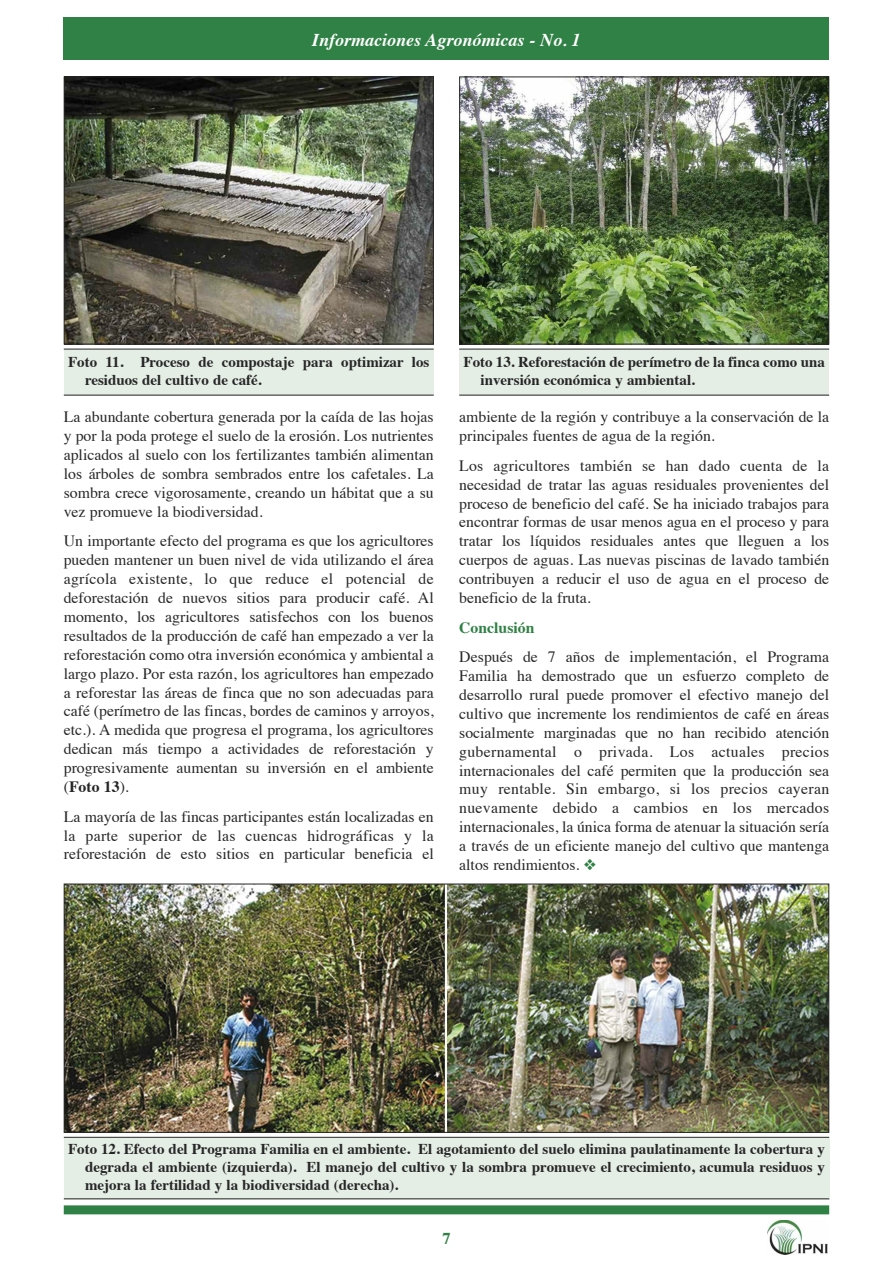
<style>
.page{position:relative;width:893px;height:1263px;background:#fff}
.page>*{position:absolute;margin:0;border:0;box-sizing:border-box;transform-origin:0 0}
.t1{font:italic 700 18px "Times";color:#fff}
.t2{font:700 16.5px "Times";color:#308145}
.t3{font:15.75px/18.9px "Times";color:#272627;text-align:justify}
.t4{font:700 15.75px "Times";color:#308145}
.t5{font:700 15px/18px "Times";color:#272627}
.s1{font-weight:700}
.s2{color:#308145}
</style>
<div class="page">
<div style="left:64px;top:17px;width:765px;height:43px;background:#308145"></div>
<div style="left:64px;top:1205px;width:765px;height:9px;background:#308145"></div>
<img style="left:767px;top:1220px;width:60px;height:34px">
<div style="left:459px;top:349px;width:370px;height:46px;background:#e4eee5"></div>
<hr style="left:459px;top:349px;width:370px;height:1px;background:#272627">
<hr style="left:459px;top:395px;width:370px;height:1px;background:#272627">
<img style="left:461px;top:79px;width:366px;height:263px">
<div style="left:459px;top:77px;width:370px;height:267px;border:1px solid #272627"></div>
<div style="left:64px;top:349px;width:370px;height:46px;background:#e4eee5"></div>
<hr style="left:64px;top:349px;width:370px;height:1px;background:#272627">
<hr style="left:64px;top:395px;width:370px;height:1px;background:#272627">
<img style="left:66px;top:79px;width:366px;height:263px">
<div style="left:64px;top:77px;width:370px;height:267px;border:1px solid #272627"></div>
<div style="left:64px;top:1137px;width:765px;height:62px;background:#e4eee5"></div>
<hr style="left:64px;top:1137px;width:765px;height:1px;background:#272627">
<hr style="left:64px;top:1198px;width:765px;height:1px;background:#272627">
<img style="left:66px;top:886px;width:761px;height:245px">
<div style="left:64px;top:884px;width:765px;height:249px;border:1px solid #272627"></div>
<p class="t1" style="left:312px;top:32px;width:270px">Informaciones Agronómicas - No. 1</p>
<p class="t5" style="left:85px;top:354px;width:346px;text-indent:-17px">Foto 11. Proceso de compostaje para optimizar los residuos del cultivo de café.</p>
<p class="t3" style="left:64px;top:409px;width:371px">La abundante cobertura generada por la caída de las hojas y por la poda protege el suelo de la erosión. Los nutrientes aplicados al suelo con los fertilizantes también alimentan los árboles de sombra sembrados entre los cafetales. La sombra crece vigorosamente, creando un hábitat que a su vez promueve la biodiversidad.</p>
<p class="t3" style="left:64px;top:533px;width:371px">Un importante efecto del programa es que los agricultores pueden mantener un buen nivel de vida utilizando el área agrícola existente, lo que reduce el potencial de deforestación de nuevos sitios para producir café. Al momento, los agricultores satisfechos con los buenos resultados de la producción de café han empezado a ver la reforestación como otra inversión económica y ambiental a largo plazo. Por esta razón, los agricultores han empezado a reforestar las áreas de finca que no son adecuadas para café (perímetro de las fincas, bordes de caminos y arroyos, etc.). A medida que progresa el programa, los agricultores dedican más tiempo a actividades de reforestación y progresivamente aumentan su inversión en el ambiente (<span class="s1">Foto 13</span>).</p>
<p class="t3" style="left:64px;top:808px;width:371px">La mayoría de las fincas participantes están localizadas en la parte superior de las cuencas hidrográficas y la reforestación de esto sitios en particular beneficia el</p>
<p class="t5" style="left:480px;top:354px;width:346px;text-indent:-17px">Foto 13. Reforestación de perímetro de la finca como una inversión económica y ambiental.</p>
<p class="t3" style="left:459px;top:409px;width:371px">ambiente de la región y contribuye a la conservación de la principales fuentes de agua de la región.</p>
<p class="t3" style="left:459px;top:457px;width:371px">Los agricultores también se han dado cuenta de la necesidad de tratar las aguas residuales provenientes del proceso de beneficio del café. Se ha iniciado trabajos para encontrar formas de usar menos agua en el proceso y para tratar los líquidos residuales antes que lleguen a los cuerpos de aguas. Las nuevas piscinas de lavado también contribuyen a reducir el uso de agua en el proceso de beneficio de la fruta.</p>
<p class="t4" style="left:459px;top:621px;width:77px">Conclusión</p>
<p class="t3" style="left:459px;top:649px;width:371px">Después de 7 años de implementación, el Programa Familia ha demostrado que un esfuerzo completo de desarrollo rural puede promover el efectivo manejo del cultivo que incremente los rendimientos de café en áreas socialmente marginadas que no han recibido atención gubernamental o privada. Los actuales precios internacionales del café permiten que la producción sea muy rentable. Sin embargo, si los precios cayeran nuevamente debido a cambios en los mercados internacionales, la única forma de atenuar la situación sería a través de un eficiente manejo del cultivo que mantenga altos rendimientos. <span class="s2">❖</span></p>
<p class="t5" style="left:85px;top:1141px;width:741px;text-align:justify;text-indent:-17px">Foto 12. Efecto del Programa Familia en el ambiente. El agotamiento del suelo elimina paulatinamente la cobertura y degrada el ambiente (izquierda). El manejo del cultivo y la sombra promueve el crecimiento, acumula residuos y mejora la fertilidad y la biodiversidad (derecha).</p>
<p class="t2" style="left:442px;top:1231px;width:10px">7</p>
</div>
